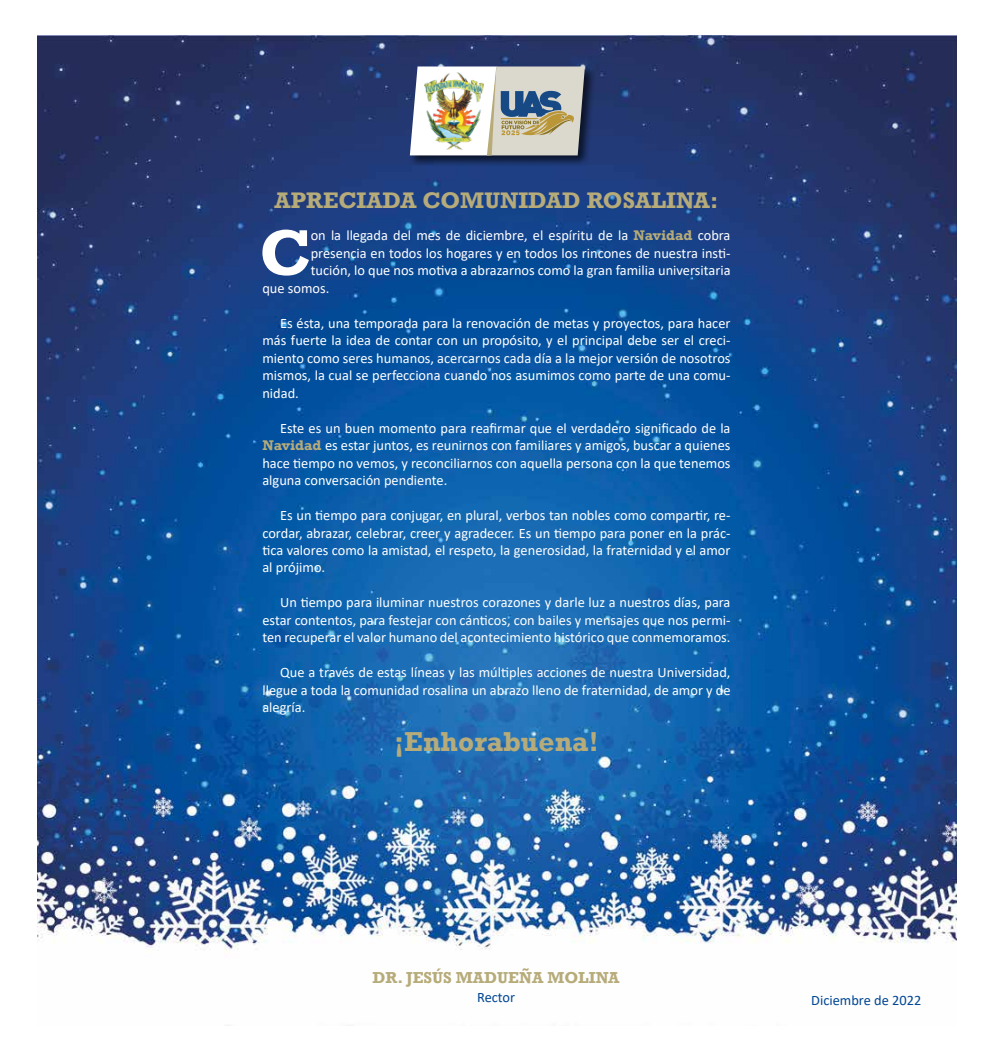
<style>
.page{position:relative;width:993px;height:1063px;background:#fff}
.page>*{position:absolute;margin:0;border:0;box-sizing:border-box;transform-origin:0 0}
.t1{font:700 65.88px "Rockwell";color:#fff}
.t2{font:700 28.12px "Rockwell";color:#b6ab79}
.t3{font:700 23.12px "Rockwell";color:#b6ab79}
.t4{font:700 16.25px "Rockwell";color:#b6ab79}
.t5{font:14.38px/17.5px "Calibri";color:#fff;text-align:justify}
.t6{font:14.38px "Calibri";color:#014694}
.s1{font-family:"Rockwell";font-weight:700;color:#b6ab79}
</style>
<div class="page">
<img style="left:37px;top:35px;width:919px;height:918px">
<div style="left:408px;top:65px;width:188px;height:102px;background:#000;opacity:.65"></div>
<svg style="left:409px;top:66px;width:175px;height:89px"></svg>
<img style="left:424px;top:73px;width:59px;height:77px">
<h3 class="t3" style="left:274px;top:186px;width:445px">APRECIADA COMUNIDAD ROSALINA:</h3>
<h1 class="t1" style="left:259px;top:213px;width:53px">C</h1>
<p class="t5" style="left:310px;top:226px;width:421px">on la llegada del mes de diciembre, el espíritu de la <span class="s1">Navidad</span> cobra</p>
<p class="t5" style="left:310px;top:244px;width:421px">presencia en todos los hogares y en todos los rincones de nuestra insti-</p>
<p class="t5" style="left:310px;top:261px;width:421px">tución, lo que nos motiva a abrazarnos como la gran familia universitaria</p>
<p class="t5" style="left:262px;top:279px;width:69px">que somos.</p>
<p class="t5" style="left:262px;top:314px;width:469px;text-indent:18px">Es ésta, una temporada para la renovación de metas y proyectos, para hacer más fuerte la idea de contar con un propósito, y el principal debe ser el creci&shy;miento como seres humanos, acercarnos cada día a la mejor versión de nosotros mismos, la cual se perfecciona cuando nos asumimos como parte de una comu&shy;nidad.</p>
<p class="t5" style="left:262px;top:419px;width:469px;text-indent:18px">Este es un buen momento para reafirmar que el verdadero significado de la <span class="s1">Navidad</span> es estar juntos, es reunirnos con familiares y amigos, buscar a quienes hace tiempo no vemos, y reconciliarnos con aquella persona con la que tenemos alguna conversación pendiente.</p>
<p class="t5" style="left:262px;top:506px;width:469px;text-indent:18px">Es un tiempo para conjugar, en plural, verbos tan nobles como compartir, re&shy;cordar, abrazar, celebrar, creer y agradecer. Es un tiempo para poner en la prác&shy;tica valores como la amistad, el respeto, la generosidad, la fraternidad y el amor al prójimo.</p>
<p class="t5" style="left:262px;top:594px;width:469px;text-indent:18px">Un tiempo para iluminar nuestros corazones y darle luz a nuestros días, para estar contentos, para festejar con cánticos, con bailes y mensajes que nos permi&shy;ten recuperar el valor humano del acontecimiento histórico que conmemoramos.</p>
<p class="t5" style="left:262px;top:664px;width:469px;text-indent:18px">Que a través de estas líneas y las múltiples acciones de nuestra Universidad, llegue a toda la comunidad rosalina un abrazo lleno de fraternidad, de amor y de alegría.</p>
<h2 class="t2" style="left:394px;top:724px;width:206px">¡Enhorabuena!</h2>
<p class="t4" style="left:372px;top:968px;width:248px">DR. JESÚS MADUEÑA MOLINA</p>
<p class="t6" style="left:477px;top:988px;width:40px">Rector</p>
<p class="t6" style="left:811px;top:990px;width:112px">Diciembre de 2022</p>
</div>
